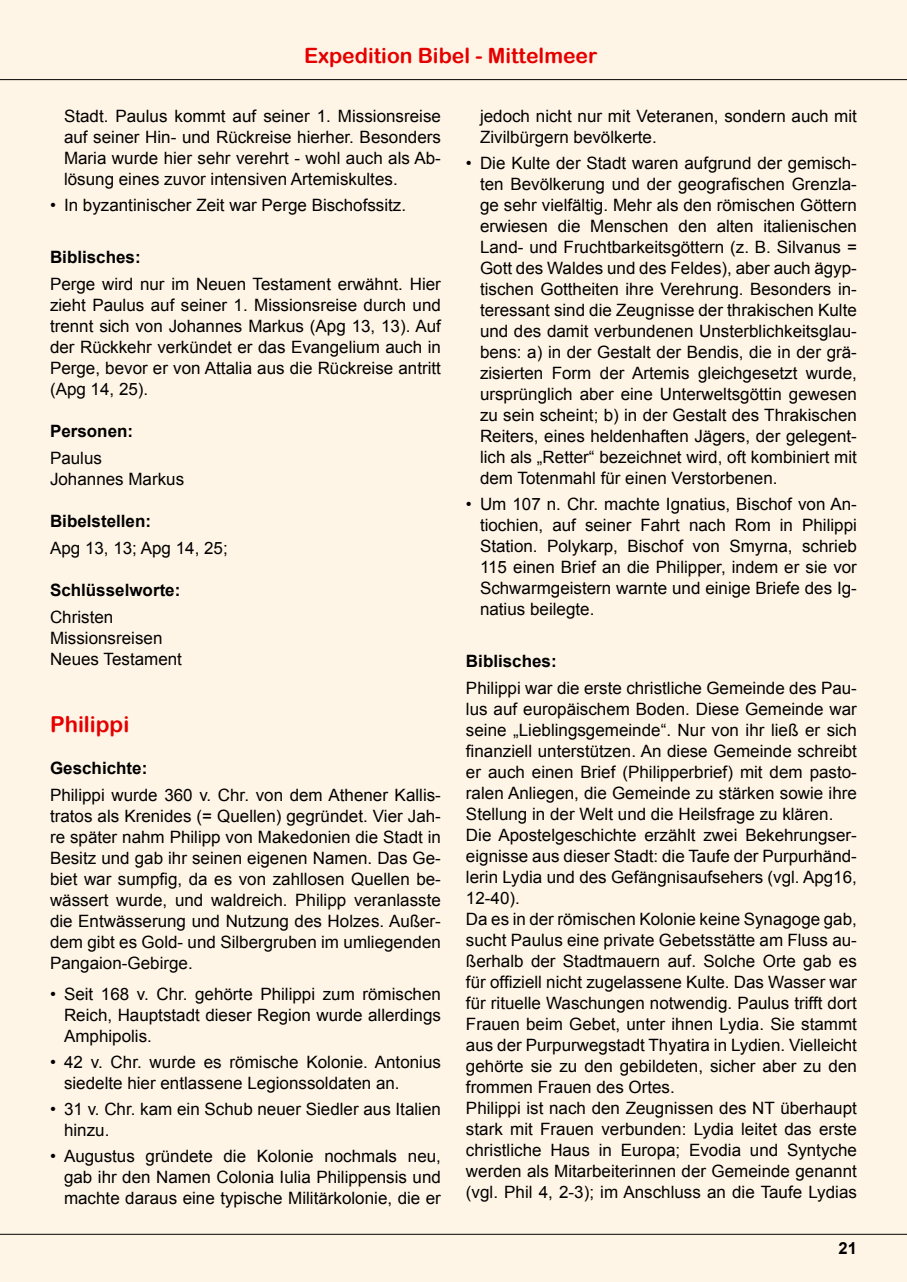
<style>
.page{position:relative;width:907px;height:1282px;background:#fff5e6}
.page>*{position:absolute;margin:0;border:0;box-sizing:border-box;transform-origin:0 0}
.t1{font:22px "Arial Rounded MT Bold";color:#e50000}
.t2{font:21.1px "Arial Rounded MT Bold";color:#e50000}
.t3{font:17px/21px "Arial";color:#000;text-align:justify}
.t4{font:700 17px "Arial";color:#000}
.t5{font:700 16.6px "Arial";color:#000}
</style>
<div class="page">
<hr style="left:0;top:79px;width:907px;height:1px;background:#000">
<hr style="left:0;top:1234px;width:907px;height:1px;background:#000">
<p class="t2" style="left:304px;top:43px;width:295px">Expedition Bibel - Mittelmeer</p>
<p class="t3" style="left:64px;top:106px;width:378px">Stadt. Paulus kommt auf seiner 1. Missionsreise auf seiner Hin- und Rückreise hierher. Besonders Maria wurde hier sehr verehrt - wohl auch als Ab&shy;lösung eines zuvor intensiven Artemiskultes.</p>
<p class="t3" style="left:50px;top:195px;width:358px">• In byzantinischer Zeit war Perge Bischofssitz.</p>
<p class="t4" style="left:50px;top:246px;width:92px">Biblisches:</p>
<p class="t3" style="left:50px;top:274px;width:392px">Perge wird nur im Neuen Testament erwähnt. Hier zieht Paulus auf seiner 1. Missionsreise durch und trennt sich von Johannes Markus (Apg 13, 13). Auf der Rückkehr verkündet er das Evangelium auch in Perge, bevor er von Attalia aus die Rückreise antritt (Apg 14, 25).</p>
<p class="t4" style="left:50px;top:420px;width:85px">Personen:</p>
<p class="t3" style="left:50px;top:448px;width:136px">Paulus<br>Johannes Markus</p>
<p class="t4" style="left:50px;top:510px;width:103px">Bibelstellen:</p>
<p class="t3" style="left:50px;top:538px;width:179px">Apg 13, 13; Apg 14, 25;</p>
<p class="t4" style="left:50px;top:579px;width:132px">Schlüsselworte:</p>
<p class="t3" style="left:50px;top:607px;width:133px;text-align:left">Christen<br>Missionsreisen<br>Neues Testament</p>
<p class="t1" style="left:50px;top:712px;width:81px">Philippi</p>
<p class="t4" style="left:50px;top:757px;width:99px">Geschichte:</p>
<p class="t3" style="left:50px;top:785px;width:392px">Philippi wurde 360 v. Chr. von dem Athener Kallis&shy;tratos als Krenides (= Quellen) gegründet. Vier Jah&shy;re später nahm Philipp von Makedonien die Stadt in Besitz und gab ihr seinen eigenen Namen. Das Ge&shy;biet war sumpfig, da es von zahllosen Quellen be&shy;wässert wurde, und waldreich. Philipp veranlasste die Entwässerung und Nutzung des Holzes. Außer&shy;dem gibt es Gold- und Silbergruben im umliegenden Pangaion-Gebirge.</p>
<p class="t3" style="left:64px;top:984px;width:378px;text-indent:-14px">• Seit 168 v. Chr. gehörte Philippi zum römischen Reich, Hauptstadt dieser Region wurde allerdings Amphipolis.</p>
<p class="t3" style="left:64px;top:1052px;width:378px;text-indent:-14px">• 42 v. Chr. wurde es römische Kolonie. Antonius siedelte hier entlassene Legionssoldaten an.</p>
<p class="t3" style="left:64px;top:1099px;width:378px;text-indent:-14px">• 31 v. Chr. kam ein Schub neuer Siedler aus Italien hinzu.</p>
<p class="t3" style="left:64px;top:1146px;width:378px;text-indent:-14px">• Augustus gründete die Kolonie nochmals neu, gab ihr den Namen Colonia Iulia Philippensis und machte daraus eine typische Militärkolonie, die er</p>
<p class="t3" style="left:480px;top:106px;width:378px">jedoch nicht nur mit Veteranen, sondern auch mit<br>Zivilbürgern bevölkerte.</p>
<p class="t3" style="left:480px;top:153px;width:378px;text-indent:-14px">• Die Kulte der Stadt waren aufgrund der gemisch&shy;ten Bevölkerung und der geografischen Grenzla&shy;ge sehr vielfältig. Mehr als den römischen Göttern erwiesen die Menschen den alten italienischen Land- und Fruchtbarkeitsgöttern (z. B. Silvanus = Gott des Waldes und des Feldes), aber auch ägyp&shy;tischen Gottheiten ihre Verehrung. Besonders in&shy;teressant sind die Zeugnisse der thrakischen Kulte und des damit verbundenen Unsterblichkeitsglau&shy;bens: a) in der Gestalt der Bendis, die in der grä&shy;zisierten Form der Artemis gleichgesetzt wurde, ursprünglich aber eine Unterweltsgöttin gewesen zu sein scheint; b) in der Gestalt des Thrakischen Reiters, eines heldenhaften Jägers, der gelegent&shy;lich als „Retter“ bezeichnet wird, oft kombiniert mit dem Totenmahl für einen Verstorbenen.</p>
<p class="t3" style="left:480px;top:494px;width:378px;text-indent:-14px">• Um 107 n. Chr. machte Ignatius, Bischof von An&shy;tiochien, auf seiner Fahrt nach Rom in Philippi Station. Polykarp, Bischof von Smyrna, schrieb 115 einen Brief an die Philipper, indem er sie vor Schwarmgeistern warnte und einige Briefe des Ig&shy;natius beilegte.</p>
<p class="t4" style="left:466px;top:650px;width:92px">Biblisches:</p>
<p class="t3" style="left:466px;top:678px;width:392px;text-align:left">Philippi war die erste christliche Gemeinde des Pau&shy;lus auf europäischem Boden. Diese Gemeinde war seine „Lieblingsgemeinde“. Nur von ihr ließ er sich finanziell unterstützen. An diese Gemeinde schreibt er auch einen Brief (Philipperbrief) mit dem pasto&shy;ralen Anliegen, die Gemeinde zu stärken sowie ihre Stellung in der Welt und die Heilsfrage zu klären.<br>Die Apostelgeschichte erzählt zwei Bekehrungser&shy;eignisse aus dieser Stadt: die Taufe der Purpurhänd&shy;lerin Lydia und des Gefängnisaufsehers (vgl. Apg16, 12-40).<br>Da es in der römischen Kolonie keine Synagoge gab, sucht Paulus eine private Gebetsstätte am Fluss au&shy;ßerhalb der Stadtmauern auf. Solche Orte gab es für offiziell nicht zugelassene Kulte. Das Wasser war für rituelle Waschungen notwendig. Paulus trifft dort Frauen beim Gebet, unter ihnen Lydia. Sie stammt aus der Purpurwegstadt Thyatira in Lydien. Vielleicht gehörte sie zu den gebildeten, sicher aber zu den frommen Frauen des Ortes.<br>Philippi ist nach den Zeugnissen des NT überhaupt stark mit Frauen verbunden: Lydia leitet das erste christliche Haus in Europa; Evodia und Syntyche werden als Mitarbeiterinnen der Gemeinde genannt (vgl. Phil 4, 2-3); im Anschluss an die Taufe Lydias</p>
<p class="t5" style="left:838px;top:1237px;width:20px">21</p>
</div>
